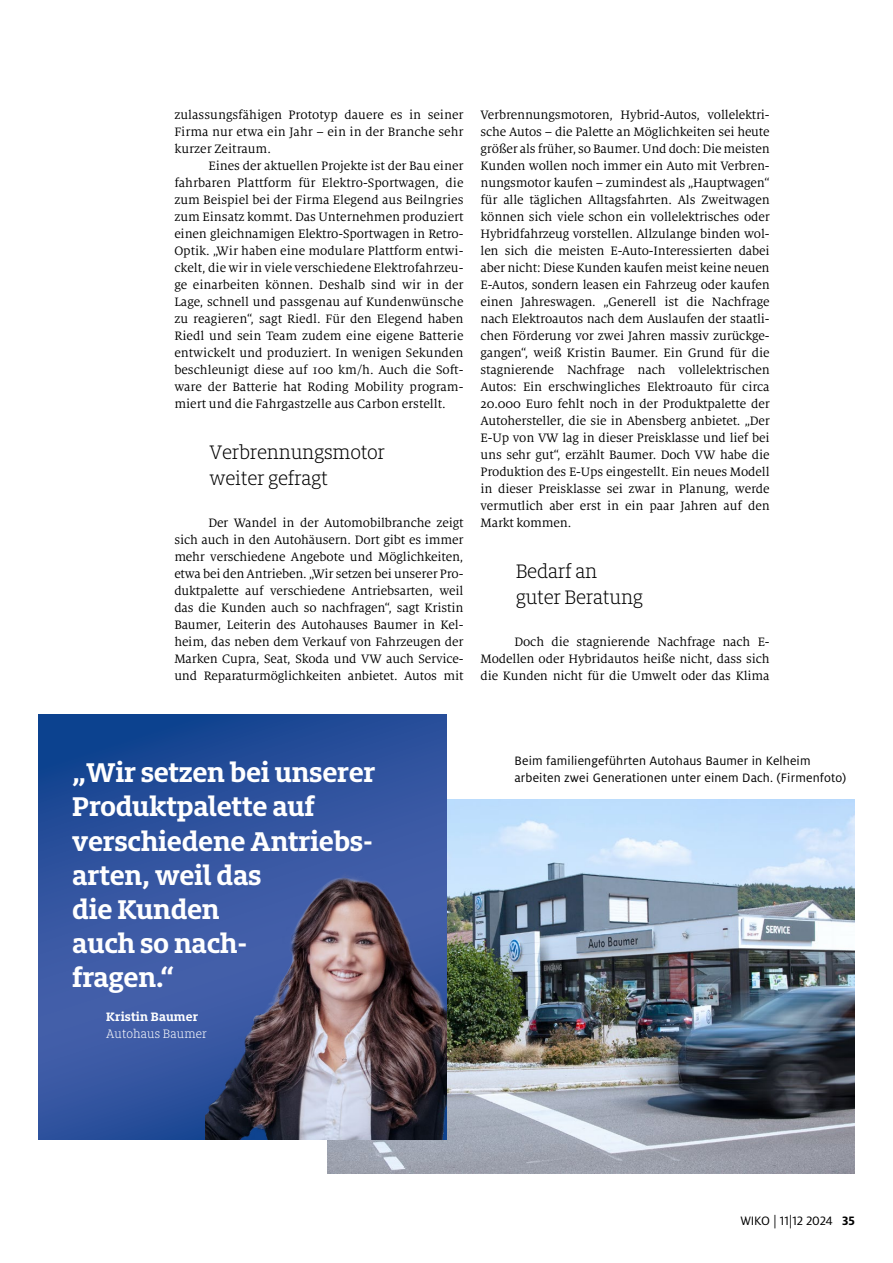
<style>
.page{position:relative;width:893px;height:1263px;background:#fff}
.page>*{position:absolute;margin:0;border:0;box-sizing:border-box;transform-origin:0 0}
.t1{font:700 30px/34px "Milo Slab Pro";letter-spacing:-.01em;color:#fff}
.t2{font:300 21.6px/25.5px "Milo Slab Pro";letter-spacing:-.01em;color:#000}
.t3{font:13.5px/17px "Milo Serif OT";letter-spacing:-.01em;color:#000;text-align:justify}
.t4{font:13.5px/17px "Milo OT";letter-spacing:.01em;color:#000}
.t5{font:13.5px "Milo OT";letter-spacing:-.01em;color:#000}
.t6{font:300 13.5px "Milo Slab Pro";letter-spacing:.01em;color:#fff}
.t7{font:700 13.5px "Milo Slab Pro";letter-spacing:.01em;color:#fff}
.s1{font-weight:700}
</style>
<div class="page">
<img style="left:327px;top:799px;width:528px;height:375px">
<svg style="left:38px;top:714px;width:408px;height:426px;background:#2d529d"></svg>
<img style="left:205px;top:816px;width:241px;height:324px">
<p class="t3" style="left:174px;top:107px;width:291px">zulassungsfähigen Prototyp dauere es in seiner Firma nur etwa ein Jahr – ein in der Branche sehr kurzer Zeitraum.</p>
<p class="t3" style="left:174px;top:158px;width:291px;text-indent:34px">Eines der aktuellen Projekte ist der Bau einer fahrbaren Plattform für Elektro-Sportwagen, die zum Beispiel bei der Firma Elegend aus Beilngries zum Einsatz kommt. Das Unternehmen produziert einen gleichnamigen Elektro-Sportwagen in Retro-Optik. „Wir haben eine modulare Plattform entwi&shy;ckelt, die wir in viele verschiedene Elektrofahrzeu&shy;ge einarbeiten können. Deshalb sind wir in der Lage, schnell und passgenau auf Kundenwünsche zu reagieren“, sagt Riedl. Für den Elegend haben Riedl und sein Team zudem eine eigene Batterie entwickelt und produziert. In wenigen Sekunden beschleunigt diese auf 100 km/h. Auch die Soft&shy;ware der Batterie hat Roding Mobility program&shy;miert und die Fahrgastzelle aus Carbon erstellt.</p>
<h2 class="t2" style="left:209px;top:440px;width:177px">Verbrennungsmotor weiter gefragt</h2>
<p class="t3" style="left:174px;top:515px;width:291px;text-indent:34px">Der Wandel in der Automobilbranche zeigt sich auch in den Autohäusern. Dort gibt es immer mehr verschiedene Angebote und Möglichkeiten, etwa bei den Antrieben. „Wir setzen bei unserer Pro&shy;duktpalette auf verschiedene Antriebsarten, weil das die Kunden auch so nachfragen“, sagt Kristin Baumer, Leiterin des Autohauses Baumer in Kel&shy;heim, das neben dem Verkauf von Fahrzeugen der Marken Cupra, Seat, Skoda und VW auch Service&shy;und Reparaturmöglichkeiten anbietet. Autos mit</p>
<p class="t3" style="left:480px;top:107px;width:291px">Verbrennungsmotoren, Hybrid-Autos, vollelektri&shy;sche Autos – die Palette an Möglichkeiten sei heute größer als früher, so Baumer. Und doch: Die meisten Kunden wollen noch immer ein Auto mit Verbren&shy;nungsmotor kaufen – zumindest als „Hauptwagen“ für alle täglichen Alltagsfahrten. Als Zweitwagen können sich viele schon ein vollelektrisches oder Hybridfahrzeug vorstellen. Allzulange binden wol&shy;len sich die meisten E-Auto-Interessierten dabei aber nicht: Diese Kunden kaufen meist keine neuen E-Autos, sondern leasen ein Fahrzeug oder kaufen einen Jahreswagen. „Generell ist die Nachfrage nach Elektroautos nach dem Auslaufen der staatli&shy;chen Förderung vor zwei Jahren massiv zurückge&shy;gangen“, weiß Kristin Baumer. Ein Grund für die stagnierende Nachfrage nach vollelektrischen Autos: Ein erschwingliches Elektroauto für circa 20.000 Euro fehlt noch in der Produktpalette der Autohersteller, die sie in Abensberg anbietet. „Der E-Up von VW lag in dieser Preisklasse und lief bei uns sehr gut“, erzählt Baumer. Doch VW habe die Produktion des E-Ups eingestellt. Ein neues Modell in dieser Preisklasse sei zwar in Planung, werde vermutlich aber erst in ein paar Jahren auf den Markt kommen.</p>
<h2 class="t2" style="left:516px;top:559px;width:129px">Bedarf an guter Beratung</h2>
<p class="t3" style="left:480px;top:634px;width:291px;text-indent:34px">Doch die stagnierende Nachfrage nach E-Modellen oder Hybridautos heiße nicht, dass sich die Kunden nicht für die Umwelt oder das Klima</p>
<h1 class="t1" style="left:72px;top:755px;width:304px">„Wir setzen bei unserer<br>Produktpalette auf verschiedene Antriebs&shy;arten, weil das<br>die Kunden<br>auch so nach-<br>fragen.“</h1>
<p class="t7" style="left:106px;top:1007px;width:93px">Kristin Baumer</p>
<p class="t6" style="left:106px;top:1025px;width:102px">Autohaus Baumer</p>
<p class="t4" style="left:514px;top:753px;width:333px">Beim familiengeführten Autohaus Baumer in Kelheim arbeiten zwei Generationen unter einem Dach. (Firmenfoto)</p>
<p class="t5" style="left:740px;top:1213px;width:116px">WIKO | 11|12 2024 <span class="s1">35</span></p>
</div>
